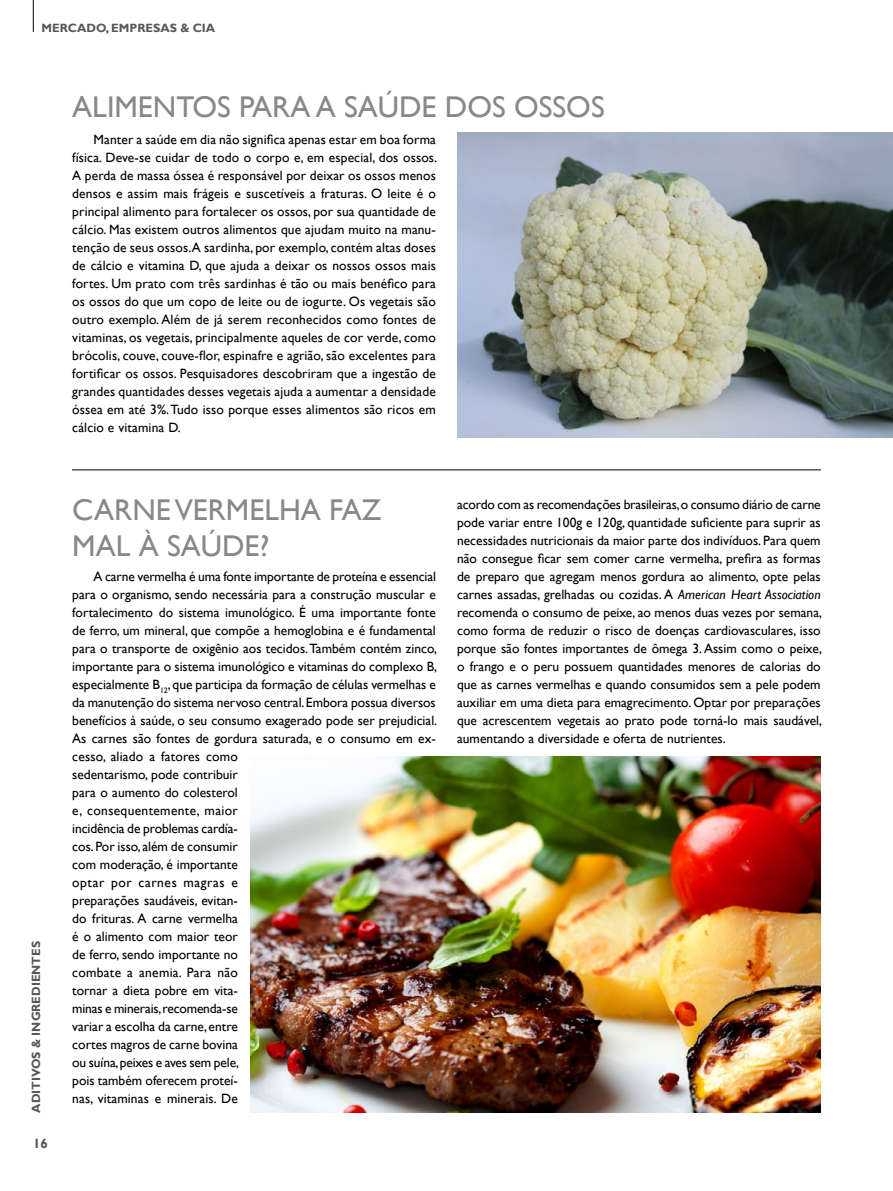
<style>
.page{position:relative;width:893px;height:1191px;background:#fff}
.page>*{position:absolute;margin:0;border:0;box-sizing:border-box;transform-origin:0 0}
.titulo_mercado_lanca{font:30px/36px "Gill Sans";color:#87888a}
.texto_box_mercado_la{font:13.5px/18px "Gill Sans";color:#000;text-align:justify}
.t1{font:700 13.5px "Gill Sans";color:#58585a}
.t2{font:700 12px "Gill Sans";color:#58585a}
.s1{font-style:italic}
</style>
<div class="page">
<hr style="left:33px;top:0;width:1px;height:32px;background:#000">
<hr style="left:72px;top:469px;width:748px;height:1px;background:#000">
<img style="left:457px;top:133px;width:436px;height:305px">
<img style="left:251px;top:756px;width:570px;height:356px">
<p class="t2" style="left:42px;top:21px;width:175px">MERCADO, EMPRESAS &amp; CIA</p>
<p class="titulo_mercado_lanca" style="left:72px;top:89px;width:534px">ALIMENTOS PARA A SAÚDE DOS OSSOS</p>
<p class="texto_box_mercado_la" style="left:72px;top:131px;width:366px;text-indent:21px">Manter a saúde em dia não significa apenas estar em boa forma física. Deve-se cuidar de todo o corpo e, em especial, dos ossos.<br>A perda de massa óssea é responsável por deixar os ossos menos densos e assim mais frágeis e suscetíveis a fraturas. O leite é o principal alimento para fortalecer os ossos, por sua quantidade de cálcio. Mas existem outros alimentos que ajudam muito na manu&shy;tenção de seus ossos.A sardinha, por exemplo, contém altas doses de cálcio e vitamina D, que ajuda a deixar os nossos ossos mais fortes. Um prato com três sardinhas é tão ou mais benéfico para os ossos do que um copo de leite ou de iogurte. Os vegetais são outro exemplo. Além de já serem reconhecidos como fontes de vitaminas, os vegetais, principalmente aqueles de cor verde, como brócolis, couve, couve-flor, espinafre e agrião, são excelentes para fortificar os ossos. Pesquisadores descobriram que a ingestão de grandes quantidades desses vegetais ajuda a aumentar a densidade óssea em até 3%. Tudo isso porque esses alimentos são ricos em cálcio e vitamina D.</p>
<p class="t2" style="left:29px;top:1112px;width:173px;rotate:-90deg">ADITIVOS &amp; INGREDIENTES</p>
<p class="t1" style="left:33px;top:1135px;width:16px">16</p>
<p class="titulo_mercado_lanca" style="left:72px;top:492px;width:310px">CARNE VERMELHA FAZ<br>MAL À SAÚDE?</p>
<p class="texto_box_mercado_la" style="left:72px;top:567px;width:366px;text-align:left;text-indent:21px">A carne vermelha é uma fonte importante de proteína e essencial para o organismo, sendo necessária para a construção muscular e fortalecimento do sistema imunológico. É uma importante fonte de ferro, um mineral, que compõe a hemoglobina e é fundamental para o transporte de oxigênio aos tecidos. Também contém zinco, importante para o sistema imunológico e vitaminas do complexo B, especialmente B<sub>12</sub>, que participa da formação de células vermelhas e da manutenção do sistema nervoso central. Embora possua diversos benefícios à saúde, o seu consumo exagerado pode ser prejudicial.<br>As carnes são fontes de gordura saturada, e o consumo em ex&shy;cesso, aliado a fatores como<br>sedentarismo, pode contribuir<br>para o aumento do colesterol<br>e, consequentemente, maior<br>incidência de problemas cardía-<br>cos. Por isso, além de consumir<br>com moderação, é importante<br>optar por carnes magras e<br>preparações saudáveis, evitan-<br>do frituras. A carne vermelha<br>é o alimento com maior teor<br>de ferro, sendo importante no<br>combate a anemia. Para não<br>tornar a dieta pobre em vita-<br>minas e minerais, recomenda-se<br>variar a escolha da carne, entre<br>cortes magros de carne bovina<br>ou suína, peixes e aves sem pele,<br>pois também oferecem proteí-<br>nas, vitaminas e minerais. De</p>
<p class="texto_box_mercado_la" style="left:457px;top:495px;width:366px">acordo com as recomendações brasileiras, o consumo diário de carne pode variar entre 100g e 120g, quantidade suficiente para suprir as necessidades nutricionais da maior parte dos indivíduos. Para quem não consegue ficar sem comer carne vermelha, prefira as formas de preparo que agregam menos gordura ao alimento, opte pelas carnes assadas, grelhadas ou cozidas. A <span class="s1">American Heart Association </span>recomenda o consumo de peixe, ao menos duas vezes por semana, como forma de reduzir o risco de doenças cardiovasculares, isso porque são fontes importantes de ômega 3. Assim como o peixe, o frango e o peru possuem quantidades menores de calorias do que as carnes vermelhas e quando consumidos sem a pele podem auxiliar em uma dieta para emagrecimento. Optar por preparações que acrescentem vegetais ao prato pode torná-lo mais saudável, aumentando a diversidade e oferta de nutrientes.</p>
</div>
